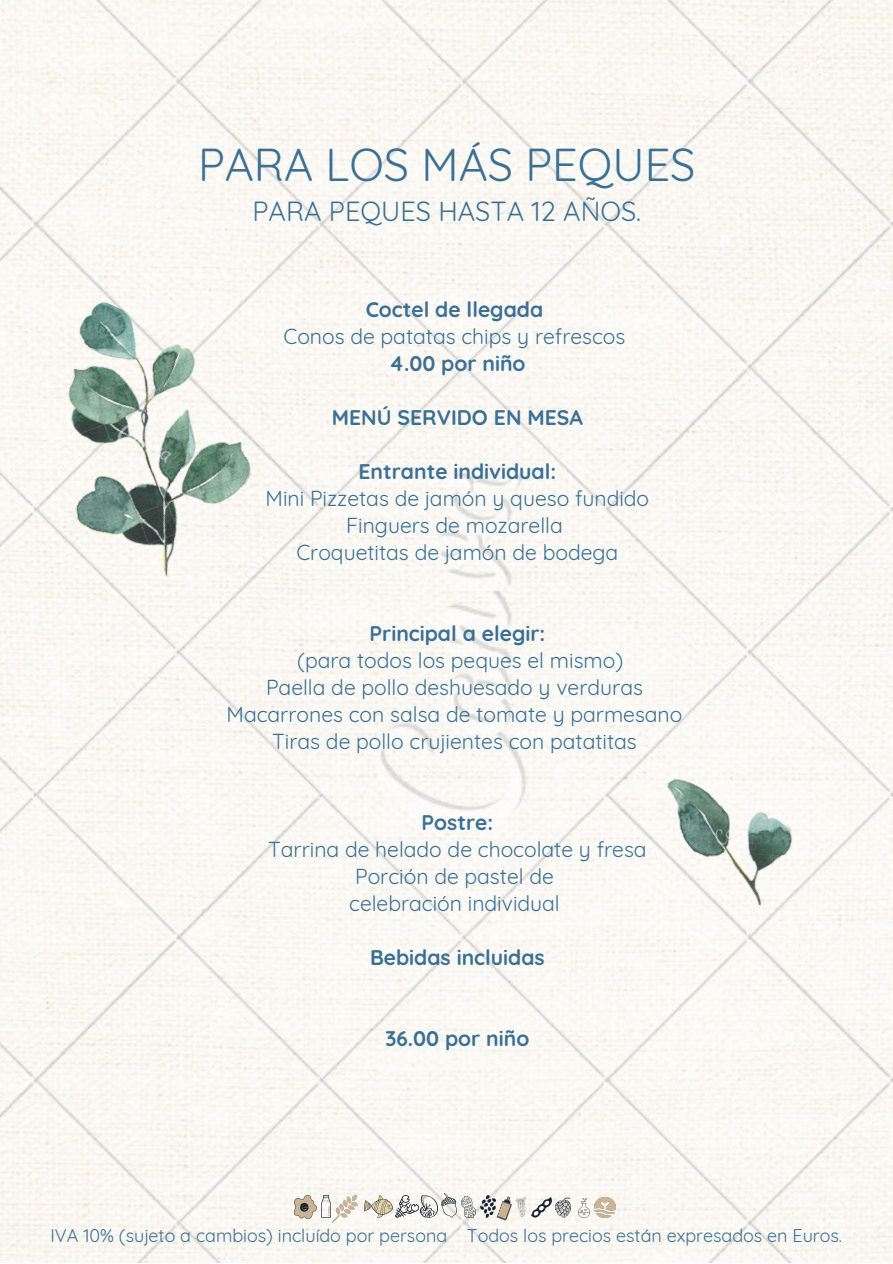
<style>
.page{position:relative;width:893px;height:1264px;background:#fff}
.page>*{position:absolute;margin:0;border:0;box-sizing:border-box;transform-origin:0 0}
.t1{font:45px "Quicksand";color:#3b6f93}
.t2{font:27px "Quicksand";color:#3b6f93}
.t3{font:21.15px/27px "Quicksand";color:#3b6f93;text-align:center}
.t4{font:700 21.15px "Quicksand";color:#3b6f93}
.t5{font:18px "Quicksand";color:#3b6f93}
</style>
<div class="page">
<img style="left:0;top:0;width:892px;height:1262px">
<img style="left:396px;top:1194px;width:22px;height:23px">
<img style="left:321px;top:1195px;width:9px;height:22px">
<img style="left:294px;top:1195px;width:22px;height:23px">
<img style="left:365px;top:1194px;width:28px;height:23px">
<img style="left:496px;top:1195px;width:18px;height:25px">
<img style="left:441px;top:1192px;width:15px;height:25px">
<img style="left:514px;top:1194px;width:18px;height:23px">
<img style="left:420px;top:1194px;width:17px;height:23px">
<img style="left:578px;top:1198px;width:11px;height:19px">
<img style="left:531px;top:1197px;width:21px;height:20px">
<img style="left:480px;top:1195px;width:15px;height:22px">
<img style="left:461px;top:1196px;width:14px;height:21px">
<img style="left:556px;top:1197px;width:14px;height:20px">
<img style="left:595px;top:1197px;width:20px;height:20px">
<img style="left:332px;top:1195px;width:25px;height:27px">
<img style="left:0;top:297px;width:290px;height:295px">
<img style="left:650px;top:741px;width:165px;height:175px">
<h1 class="t1" style="left:198px;top:136px;width:499px">PARA LOS MÁS PEQUES</h1>
<p class="t2" style="left:252px;top:194px;width:390px">PARA PEQUES HASTA 12 AÑOS.</p>
<p class="t4" style="left:365px;top:296px;width:179px">Coctel de llegada</p>
<p class="t3" style="left:283px;top:323px;width:343px">Conos de patatas chips y refrescos</p>
<p class="t4" style="left:389px;top:350px;width:138px">4.00 por niño</p>
<p class="t4" style="left:332px;top:404px;width:252px">MENÚ SERVIDO EN MESA</p>
<p class="t4" style="left:358px;top:458px;width:199px">Entrante individual:</p>
<p class="t3" style="left:265px;top:485px;width:385px">Mini Pizzetas de jamón y queso fundido<br>Finguers de mozarella<br>Croquetitas de jamón de bodega</p>
<p class="t4" style="left:369px;top:620px;width:177px">Principal a elegir:</p>
<p class="t3" style="left:226px;top:646px;width:457px">(para todos los peques el mismo)<br>Paella de pollo deshuesado y verduras Macarrones con salsa de tomate y parmesano Tiras de pollo crujientes con patatitas</p>
<p class="t4" style="left:421px;top:809px;width:73px">Postre:</p>
<p class="t3" style="left:268px;top:835px;width:380px">Tarrina de helado de chocolate y fresa<br>Porción de pastel de<br>celebración individual</p>
<p class="t4" style="left:370px;top:943px;width:176px">Bebidas incluidas</p>
<p class="t4" style="left:385px;top:1024px;width:145px">36.00 por niño</p>
<p class="t5" style="left:50px;top:1223px;width:793px">IVA 10% (sujeto a cambios) incluído por persona Todos los precios están expresados en Euros.</p>
</div>
